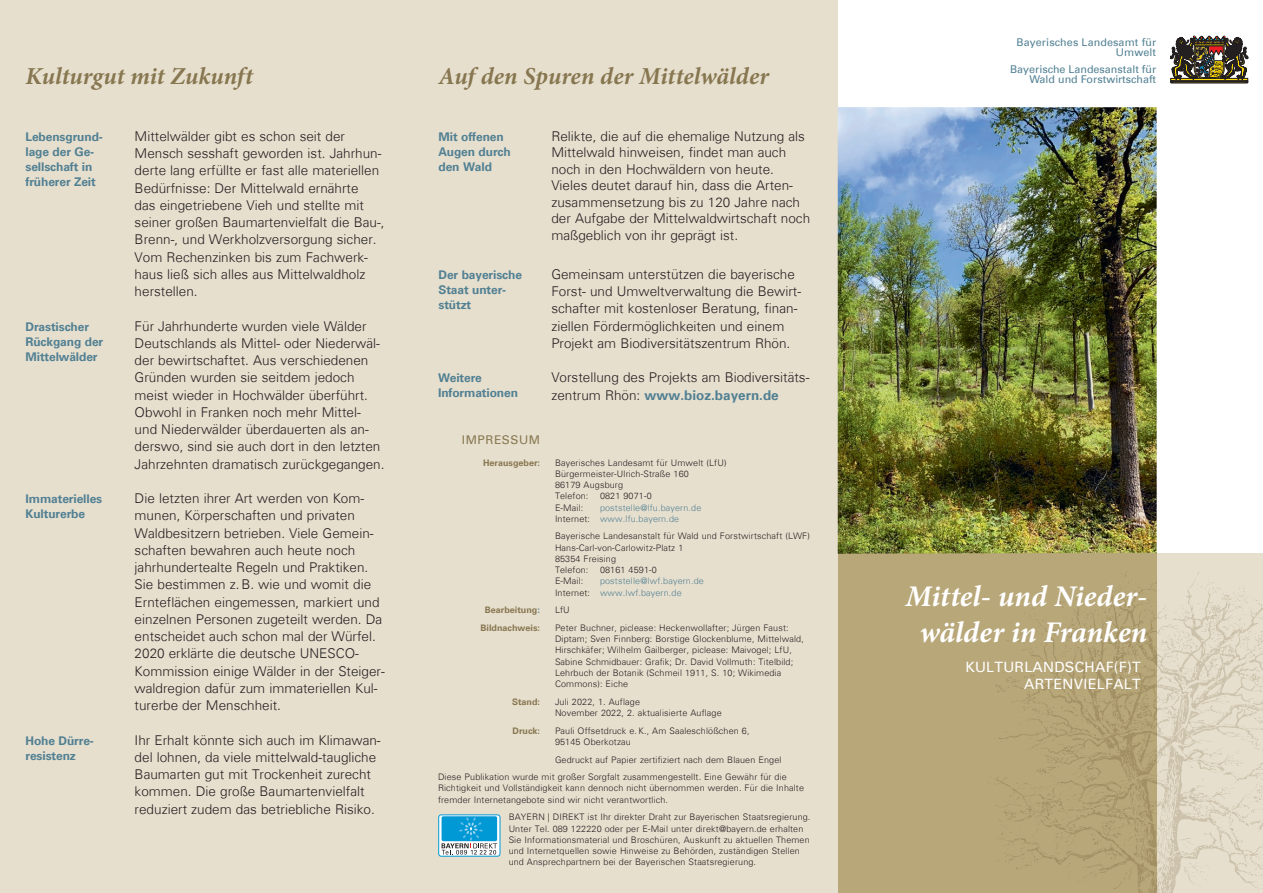
<style>
.page{position:relative;width:1263px;height:893px;background:#fff}
.page>*{position:absolute;margin:0;border:0;box-sizing:border-box;transform-origin:0 0}
.Titelzeile{font:italic 700 30px/36px "Minion Pro";color:#fff;text-align:center}
.t1{font:italic 700 24.3px "Minion Pro";color:#877750}
.Untertitel___Reihenb{font:14.25px/17.2px "Univers Com 55 Roman";letter-spacing:.02em;color:#fff;text-align:right}
.Fließtext{font:300 13.5px/17.2px "Univers Com 45";color:#231f20}
.Fließtext_Abstand{font:300 13.5px/17.2px "Univers Com 45";color:#231f20}
.Marginalien{font:700 12px/15px "Univers Com 65";letter-spacing:-.01em;color:#518093}
.Impressum_großer_Abs{font:12px "Univers Com 55 Roman";letter-spacing:.05em;color:#877750}
.Bayerisches_Landesam{font:10.8px/9.6px "Univers Com 55 Roman";color:#518093;text-align:right}
.Impressum_Fließ{font:300 9px/11.2px "Univers Com 45";letter-spacing:.015em;color:#231f20}
.Impressum_Fließ-2{font:300 9px/11.2px "Univers Com 45";letter-spacing:.015em;color:#518093}
.Impressum_Fließ-3{font:700 9px "Univers Com 65";color:#877750}
.H1{font:300 9px "Univers Com 45";letter-spacing:.015em;color:#518093}
.s1{font-family:"Univers Com 65";font-weight:700;color:#518093}
.s2{color:#231f20}
.s3{color:#518093}
</style>
<div class="page">
<svg style="left:1170px;top:36px;width:78px;height:47px;background:#655c48"></svg>
<div style="left:0;top:0;width:838px;height:893px;background:#e7dfce"></div>
<div style="left:1157px;top:553px;width:106px;height:340px;background:#e7dfce"></div>
<div style="left:838px;top:553px;width:319px;height:340px;background:#b8a779"></div>
<img style="left:994px;top:572px;width:269px;height:321px">
<img style="left:838px;top:107px;width:319px;height:447px">
<svg style="left:439px;top:815px;width:61px;height:41px"></svg>
<div style="left:438px;top:815px;width:62px;height:41px;border:1px solid #0099d5;border-radius:2px"></div>
<div style="left:442px;top:816px;width:55px;height:25px;background:#48b5e0;border-radius:2px"></div>
<svg style="left:442px;top:817px;width:55px;height:38px;background:#4facd1"></svg>
<p class="t1" style="left:26px;top:59px;width:229px">Kulturgut mit Zukunft</p>
<p class="Marginalien" style="left:26px;top:129px;width:79px">Lebensgrund&shy;lage der Ge&shy;sellschaft in früherer Zeit</p>
<p class="Fließtext" style="left:135px;top:127px;width:251px">Mittelwälder gibt es schon seit der Mensch sesshaft geworden ist. Jahrhun&shy;derte lang erfüllte er fast alle materiellen Bedürfnisse: Der Mittelwald ernährte<br>das eingetriebene Vieh und stellte mit seiner großen Baumartenvielfalt die Bau-, Brenn-, und Werkholzversorgung sicher.<br>Vom Rechenzinken bis zum Fachwerk&shy;haus ließ sich alles aus Mittelwaldholz herstellen.</p>
<p class="Fließtext_Abstand" style="left:135px;top:317px;width:251px">Für Jahrhunderte wurden viele Wälder Deutschlands als Mittel- oder Niederwäl&shy;der bewirtschaftet. Aus verschiedenen Gründen wurden sie seitdem jedoch meist wieder in Hochwälder überführt.<br>Obwohl in Franken noch mehr Mittel&shy;und Niederwälder überdauerten als an&shy;derswo, sind sie auch dort in den letzten Jahrzehnten dramatisch zurückgegangen.</p>
<p class="Fließtext" style="left:135px;top:490px;width:252px">Die letzten ihrer Art werden von Kom&shy;munen, Körperschaften und privaten Waldbesitzern betrieben. Viele Gemein&shy;schaften bewahren auch heute noch jahrhundertealte Regeln und Praktiken.<br>Sie bestimmen z.B. wie und womit die Ernteflächen eingemessen, markiert und einzelnen Personen zugeteilt werden. Da entscheidet auch schon mal der Würfel.<br>2020 erklärte die deutsche UNESCO-Kommission einige Wälder in der Steiger&shy;waldregion dafür zum immateriellen Kul&shy;turerbe der Menschheit.</p>
<p class="Fließtext" style="left:135px;top:731px;width:248px">Ihr Erhalt könnte sich auch im Klimawan&shy;del lohnen, da viele mittelwald-taugliche Baumarten gut mit Trockenheit zurecht kommen. Die große Baumartenvielfalt reduziert zudem das betriebliche Risiko.</p>
<h3 class="Marginalien" style="left:26px;top:319px;width:79px">Drastischer<br>Rückgang der<br>Mittelwälder</h3>
<h3 class="Marginalien" style="left:26px;top:491px;width:78px">Immaterielles<br>Kulturerbe</h3>
<h3 class="Marginalien" style="left:26px;top:733px;width:70px">Hohe Dürre&shy;resistenz</h3>
<p class="t1" style="left:438px;top:59px;width:332px">Auf den Spuren der Mittelwälder</p>
<p class="Marginalien" style="left:438px;top:129px;width:74px">Mit offenen<br>Augen durch den Wald</p>
<p class="Fließtext_Abstand" style="left:551px;top:127px;width:260px;line-height:16.5px">Relikte, die auf die ehemalige Nutzung als Mittelwald hinweisen, findet man auch noch in den Hochwäldern von heute.<br>Vieles deutet darauf hin, dass die Arten&shy;zusammensetzung bis zu 120 Jahre nach der Aufgabe der Mittelwaldwirtschaft noch maßgeblich von ihr geprägt ist.</p>
<p class="Fließtext" style="left:551px;top:265px;width:251px">Gemeinsam unterstützen die bayerische Forst- und Umweltverwaltung die Bewirt&shy;schafter mit kostenloser Beratung, finan&shy;ziellen Fördermöglichkeiten und einem Projekt am Biodiversitätszentrum Rhön.</p>
<p class="Fließtext" style="left:551px;top:369px;width:260px">Vorstellung des Projekts am Biodiversitäts&shy;zentrum Rhön: <span class="s1">www.bioz.bayern.de</span></p>
<h3 class="Marginalien" style="left:438px;top:267px;width:85px">Der bayerische<br>Staat unter&shy;stützt</h3>
<h3 class="Marginalien" style="left:438px;top:371px;width:82px">Weitere<br>Informationen</h3>
<p class="Impressum_großer_Abs" style="left:462px;top:432px;width:80px">IMPRESSUM</p>
<p class="Impressum_Fließ-3" style="left:483px;top:457px;width:58px">Herausgeber:</p>
<p class="Impressum_Fließ" style="left:555px;top:457px;width:173px">Bayerisches Landesamt für Umwelt (LfU)<br>Bürgermeister-Ulrich-Straße 160<br>86179 Augsburg<br>Telefon:</p>
<p class="Impressum_Fließ" style="left:600px;top:490px;width:53px">0821 9071-0</p>
<p class="Impressum_Fließ" style="left:555px;top:502px;width:30px">E-Mail:</p>
<p class="H1" style="left:600px;top:502px;width:103px">poststelle@lfu.bayern.de</p>
<p class="Impressum_Fließ" style="left:555px;top:513px;width:37px">Internet:</p>
<p class="H1" style="left:600px;top:513px;width:81px">www.lfu.bayern.de</p>
<p class="Impressum_Fließ" style="left:555px;top:531px;width:256px">Bayerische Landesanstalt für Wald und Forstwirtschaft (LWF)<br>Hans-Carl-von-Carlowitz-Platz 1<br>85354 Freising<br>Telefon:</p>
<p class="Impressum_Fließ" style="left:600px;top:564px;width:58px">08161 4591-0</p>
<p class="Impressum_Fließ-2" style="left:555px;top:576px;width:150px;text-indent:45px">poststelle@lwf.bayern.de<br><span class="s2">Internet:</span> www.lwf.bayern.de</p>
<p class="Impressum_Fließ" style="left:555px;top:576px;width:30px">E-Mail:</p>
<p class="Impressum_Fließ-3" style="left:485px;top:605px;width:57px">Bearbeitung<span class="s3">:</span></p>
<p class="Impressum_Fließ" style="left:555px;top:604px;width:16px">LfU</p>
<p class="Impressum_Fließ-3" style="left:480px;top:622px;width:61px">Bildnachweis:</p>
<p class="Impressum_Fließ" style="left:555px;top:622px;width:250px">Peter Buchner, piclease: Heckenwollafter; Jürgen Faust:<br>Diptam; Sven Finnberg: Borstige Glockenblume, Mittelwald, Hirschkäfer; Wilhelm Gailberger, piclease: Maivogel; LfU, Sabine Schmidbauer: Grafik; Dr. David Vollmuth: Titelbild; Lehrbuch der Botanik (Schmeil 1911, S. 10; Wikimedia Commons): Eiche</p>
<p class="Impressum_Fließ-3" style="left:512px;top:696px;width:30px">Stand:</p>
<p class="Impressum_Fließ" style="left:555px;top:696px;width:168px">Juli 2022, 1. Auflage<br>November 2022, 2. aktualisierte Auflage</p>
<p class="Impressum_Fließ-3" style="left:512px;top:725px;width:29px">Druck:</p>
<p class="Impressum_Fließ" style="left:555px;top:725px;width:196px">Pauli Offsetdruck e. K., Am Saaleschlößchen 6,<br>95145 Oberkotzau</p>
<p class="Impressum_Fließ" style="left:555px;top:754px;width:228px">Gedruckt auf Papier zertifiziert nach dem Blauen Engel</p>
<p class="Impressum_Fließ" style="left:438px;top:771px;width:367px">Diese Publikation wurde mit großer Sorgfalt zusammengestellt. Eine Gewähr für die<br>Richtigkeit und Vollständigkeit kann dennoch nicht übernommen werden. Für die Inhalte fremder Internetangebote sind wir nicht verantwortlich.</p>
<p class="Impressum_Fließ" style="left:509px;top:811px;width:303px">BAYERN | DIREKT ist Ihr direkter Draht zur Bayerischen Staatsregierung.<br>Unter Tel. 089 122220 oder per E-Mail unter direkt@bayern.de erhalten</p>
<p class="Impressum_Fließ" style="left:509px;top:834px;width:303px">Sie Informationsmaterial und Broschüren, Auskunft zu aktuellen Themen und Internetquellen sowie Hinweise zu Behörden, zuständigen Stellen und Ansprechpartnern bei der Bayerischen Staatsregierung.</p>
<p class="Bayerisches_Landesam" style="left:1016px;top:38px;width:141px">Bayerisches Landesamt für<br>Umwelt</p>
<p class="Bayerisches_Landesam" style="left:1010px;top:65px;width:147px">Bayerische Landesanstalt für<br>Wald und Forstwirtschaft</p>
<p class="Titelzeile" style="left:905px;top:578px;width:243px">Mittel- und Nieder&shy;wälder in Franken</p>
<h1 class="Untertitel___Reihenb" style="left:965px;top:658px;width:177px">KULTURLANDSCHAF(F)T<br>ARTENVIELFALT</h1>
</div>
